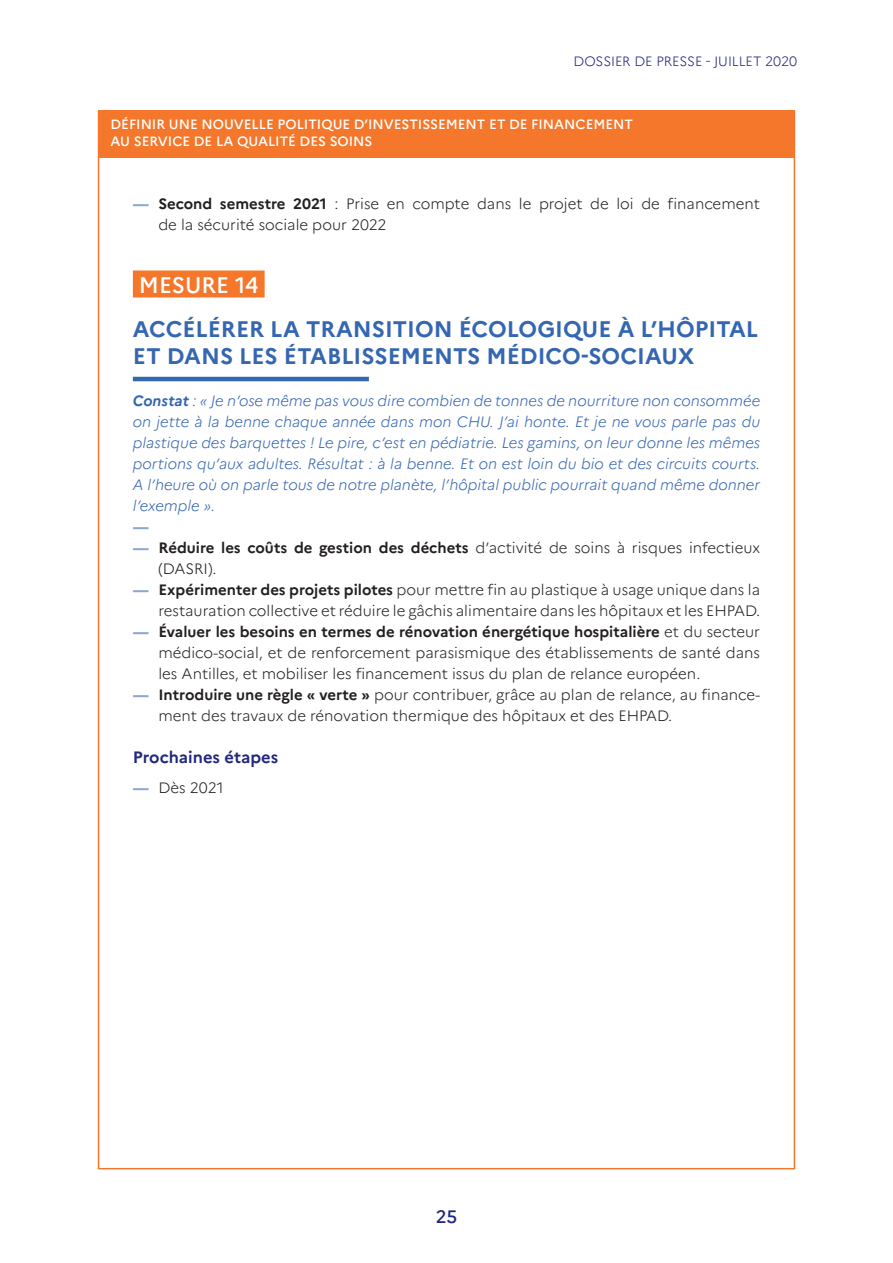
<style>
.page{position:relative;width:893px;height:1263px;background:#fff}
.page>*{position:absolute;margin:0;border:0;box-sizing:border-box;transform-origin:0 0}
.t1{font:700 22.5px/27px "Marianne";color:#3566b1}
.t2{font:500 22.5px "Marianne";color:#fff}
.t3{font:500 18px "Marianne";color:#23287e}
.t4{font:700 16.5px "Marianne";color:#23287e}
.t5{font:300 15px/21px "Marianne";color:#231f20}
.t6{font:italic 300 15px/21px "Marianne";color:#3566b1;text-align:justify}
.t7{font:800 15px "Marianne";color:#8fa7ce}
.t8{font:500 13.5px/16.5px "Marianne";color:#fff}
.t9{font:300 13.5px "Marianne";letter-spacing:-.005em;color:#23287e}
.s1{font-weight:800;color:#8fa7ce}
.s2{font-weight:700}
</style>
<div class="page">
<div style="left:98px;top:111px;width:696px;height:47px;background:#f4772b"></div>
<div style="left:133px;top:270px;width:132px;height:27px;background:#f4772b"></div>
<hr style="left:133px;top:377px;width:236px;height:4px;background:#3566b1">
<p class="t9" style="left:573px;top:53px;width:225px">DOSSIER DE PRESSE - JUILLET 2020</p>
<p class="t8" style="left:111px;top:116px;width:524px">DÉFINIR UNE NOUVELLE POLITIQUE D’INVESTISSEMENT ET DE FINANCEMENT<br>AU SERVICE DE LA QUALITÉ DES SOINS</p>
<p class="t5" style="left:158px;top:193px;width:603px;text-indent:-26px"><span class="s1">—</span> <span class="s2">Second semestre 2021</span> : Prise en compte dans le projet de loi de financement de la sécurité sociale pour 2022</p>
<h1 class="t2" style="left:139px;top:271px;width:121px">MESURE 14</h1>
<h1 class="t1" style="left:133px;top:315px;width:627px">ACCÉLÉRER LA TRANSITION ÉCOLOGIQUE À L’HÔPITAL<br>ET DANS LES ÉTABLISSEMENTS MÉDICO-SOCIAUX</h1>
<p class="t6" style="left:133px;top:390px;width:629px"><span class="s2">Constat</span> : « Je n’ose même pas vous dire combien de tonnes de nourriture non consommée on jette à la benne chaque année dans mon CHU. J’ai honte. Et je ne vous parle pas du plastique des barquettes ! Le pire, c’est en pédiatrie. Les gamins, on leur donne les mêmes portions qu’aux adultes. Résultat : à la benne. Et on est loin du bio et des circuits courts.<br>A l’heure où on parle tous de notre planète, l’hôpital public pourrait quand même donner l’exemple ».</p>
<p class="t7" style="left:133px;top:517px;width:18px">—</p>
<p class="t5" style="left:158px;top:537px;width:603px;text-indent:-26px"><span class="s1">—</span> <span class="s2">Réduire les coûts de gestion des déchets</span> d’activité de soins à risques infectieux (DASRI).</p>
<p class="t5" style="left:133px;top:579px;width:629px;text-align:right"><span class="s1">—</span> <span class="s2">Expérimenter des projets pilotes</span> pour mettre fin au plastique à usage unique dans la restauration collective et réduire le gâchis alimentaire dans les hôpitaux et les EHPAD.</p>
<p class="t5" style="left:158px;top:621px;width:603px;text-align:justify;text-indent:-26px"><span class="s1">—</span> <span class="s2">Évaluer les besoins en termes de rénovation énergétique hospitalière</span> et du secteur médico-social, et de renforcement parasismique des établissements de santé dans les Antilles, et mobiliser les financement issus du plan de relance européen.</p>
<p class="t5" style="left:158px;top:684px;width:603px;text-indent:-26px"><span class="s1">—</span> <span class="s2">Introduire une règle « verte »</span> pour contribuer, grâce au plan de relance, au finance&shy;ment des travaux de rénovation thermique des hôpitaux et des EHPAD.</p>
<p class="t4" style="left:133px;top:747px;width:147px">Prochaines étapes</p>
<p class="t5" style="left:133px;top:777px;width:92px"><span class="s1">—</span> Dès 2021</p>
<p class="t3" style="left:436px;top:1205px;width:23px">25</p>
</div>
